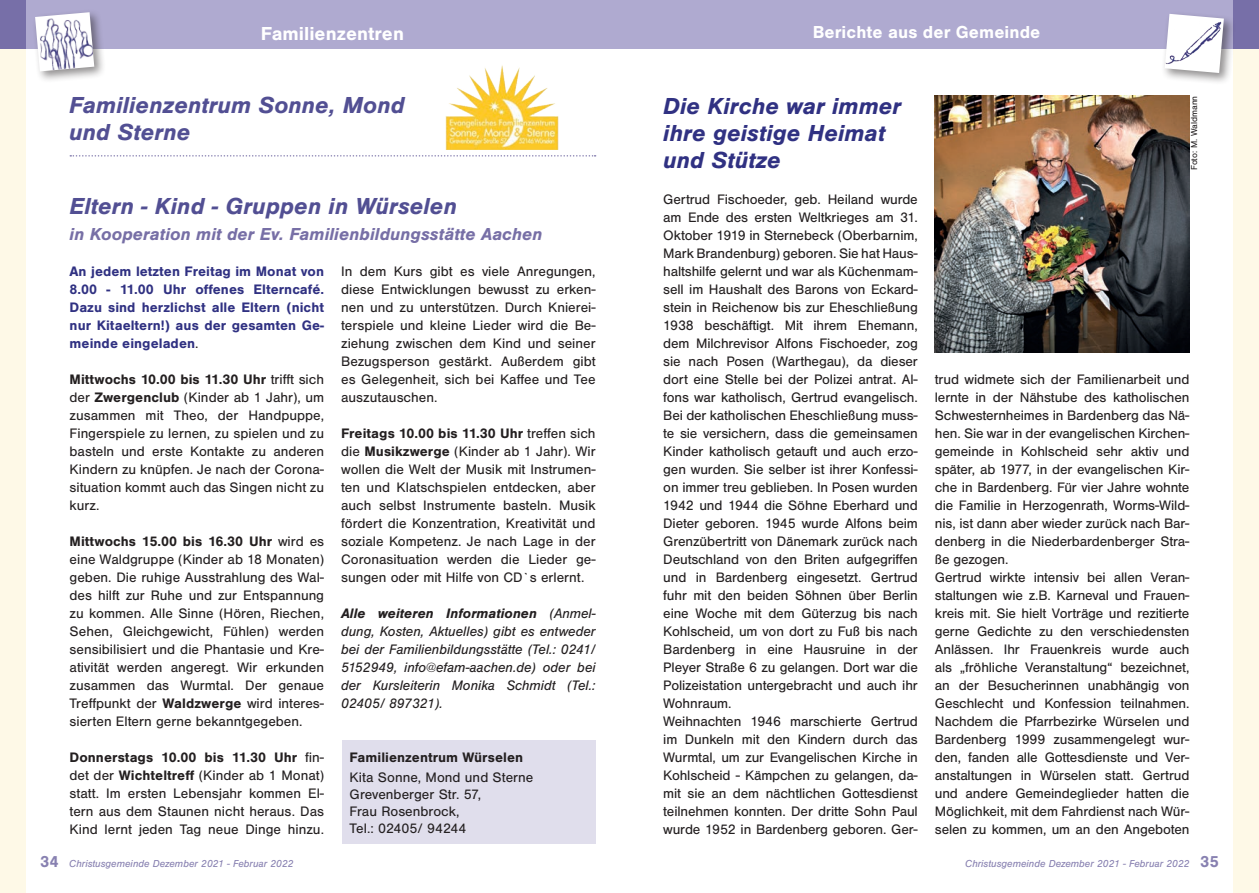
<style>
.page{position:relative;width:1259px;height:893px;background:#fff}
.page>*{position:absolute;margin:0;border:0;box-sizing:border-box;transform-origin:0 0}
.t1{font:italic 700 24px/27px "Sans";color:#524f93}
.t2{font:italic 700 24px/27px "Sans";color:#303182}
.t3{font:700 19.5px "Sans";color:#fff}
.t4{font:italic 700 18px "Sans";color:#776fa6}
.t5{font:700 18px "Sans";letter-spacing:.005em;color:#fff}
.t6{font:14.25px/18px "Sans";letter-spacing:-.01em;color:#231f20;text-align:justify}
.t7{font:italic 14.25px/18px "Sans";color:#231f20;text-align:justify}
.t8{font:700 14.25px/18px "Sans";letter-spacing:.005em;color:#303182;text-align:justify}
.t9{font:700 14.25px "Sans";color:#231f20}
.t10{font:italic 10.5px "Sans";color:#8881b1}
.t11{font:9px "Sans";color:#231f20}
.s1{font-weight:400;color:#231f20}
.s2{font-weight:700}
.s3{font-weight:700;font-style:normal;font-size:16.5px}
</style>
<div class="page">
<div style="left:1233px;top:0;width:26px;height:893px;background:#fef9e7"></div>
<div style="left:0;top:0;width:25px;height:893px;background:#fef9e7"></div>
<div style="left:0;top:0;width:629px;height:49px;background:#afaad0"></div>
<div style="left:629px;top:0;width:630px;height:49px;background:#afaad0"></div>
<div style="left:1233px;top:0;width:26px;height:49px;background:#776fa8"></div>
<div style="left:0;top:0;width:25px;height:49px;background:#776fa8"></div>
<img style="left:935px;top:96px;width:254px;height:257px">
<div style="left:1161px;top:10px;width:74px;height:75px;background:#231f20;opacity:.5"></div>
<svg style="left:1164px;top:71px;width:60px;height:2px"></svg>
<img style="left:1164px;top:14px;width:60px;height:57px">
<div style="left:342px;top:740px;width:254px;height:104px;background:#e0deec"></div>
<img style="left:445px;top:65px;width:114px;height:85px">
<svg style="left:70px;top:155px;width:525px;height:2px"></svg>
<div style="left:32px;top:9px;width:74px;height:74px;background:#231f20;opacity:.5"></div>
<img style="left:35px;top:12px;width:59px;height:59px">
<h2 class="t3" style="left:261px;top:22px;width:145px">Familienzentren</h2>
<h1 class="t1" style="left:69px;top:92px;width:337px">Familienzentrum Sonne, Mond und Sterne</h1>
<h1 class="t1" style="left:70px;top:193px;width:389px">Eltern - Kind - Gruppen in Würselen</h1>
<p class="t4" style="left:70px;top:223px;width:474px">in Kooperation mit der Ev. Familienbildungsstätte Aachen</p>
<p class="t8" style="left:70px;top:262px;width:256px">An jedem letzten Freitag im Monat von 8.00 - 11.00 Uhr offenes Elterncafé.<br>Dazu sind herzlichst alle Eltern (nicht nur Kitaeltern!) aus der gesamten Ge&shy;meinde eingeladen<span class="s1">.</span></p>
<p class="t6" style="left:70px;top:370px;width:256px"><span class="s2">Mittwochs 10.00 bis 11.30 Uhr</span> trifft sich der <span class="s2">Zwergenclub</span> (Kinder ab 1 Jahr), um zusammen mit Theo, der Handpuppe, Fingerspiele zu lernen, zu spielen und zu basteln und erste Kontakte zu anderen Kindern zu knüpfen. Je nach der Corona&shy;situation kommt auch das Singen nicht zu kurz.</p>
<p class="t6" style="left:70px;top:532px;width:256px"><span class="s2">Mittwochs 15.00 bis 16.30 Uhr</span> wird es eine Waldgruppe (Kinder ab 18 Monaten) geben. Die ruhige Ausstrahlung des Wal&shy;des hilft zur Ruhe und zur Entspannung zu kommen. Alle Sinne (Hören, Riechen, Sehen, Gleichgewicht, Fühlen) werden sensibilisiert und die Phantasie und Kre&shy;ativität werden angeregt. Wir erkunden zusammen das Wurmtal. Der genaue Treffpunkt der <span class="s2">Waldzwerge</span> wird interes&shy;sierten Eltern gerne bekanntgegeben.</p>
<p class="t6" style="left:70px;top:748px;width:256px"><span class="s2">Donnerstags 10.00 bis 11.30 Uhr</span> fin&shy;det der <span class="s2">Wichteltreff</span> (Kinder ab 1 Monat) statt. Im ersten Lebensjahr kommen El&shy;tern aus dem Staunen nicht heraus. Das Kind lernt jeden Tag neue Dinge hinzu.</p>
<p class="t6" style="left:341px;top:262px;width:256px">In dem Kurs gibt es viele Anregungen, diese Entwicklungen bewusst zu erken&shy;nen und zu unterstützen. Durch Knierei&shy;terspiele und kleine Lieder wird die Be&shy;ziehung zwischen dem Kind und seiner Bezugsperson gestärkt. Außerdem gibt es Gelegenheit, sich bei Kaffee und Tee auszutauschen.</p>
<p class="t6" style="left:341px;top:424px;width:256px"><span class="s2">Freitags 10.00 bis 11.30 Uhr</span> treffen sich die <span class="s2">Musikzwerge</span> (Kinder ab 1 Jahr). Wir wollen die Welt der Musik mit Instrumen&shy;ten und Klatschspielen entdecken, aber auch selbst Instrumente basteln. Musik fördert die Konzentration, Kreativität und soziale Kompetenz. Je nach Lage in der Coronasituation werden die Lieder ge&shy;sungen oder mit Hilfe von CD`s erlernt.</p>
<p class="t7" style="left:341px;top:604px;width:256px"><span class="s2">Alle weiteren Informationen</span> (Anmel&shy;dung, Kosten, Aktuelles) gibt es entweder bei der Familienbildungsstätte (Tel.: 0241/ 5152949, info@efam-aachen.de) oder bei der Kursleiterin Monika Schmidt (Tel.:<br>02405/ 897321).</p>
<p class="t9" style="left:350px;top:749px;width:175px">Familienzentrum Würselen</p>
<p class="t6" style="left:350px;top:768px;width:185px;line-height:17.2px;text-align:left">Kita Sonne, Mond und Sterne<br>Grevenberger Str. 57,<br>Frau Rosenbrock,<br>Tel.: 02405/ 94244</p>
<p class="t5" style="left:813px;top:22px;width:229px">Berichte aus der Gemeinde</p>
<h1 class="t2" style="left:663px;top:92px;width:240px">Die Kirche war immer ihre geistige Heimat und Stütze</h1>
<p class="t11" style="left:1189px;top:170px;width:76px;rotate:-90deg">Foto: M. Waldmann</p>
<p class="t6" style="left:663px;top:190px;width:256px;text-align:left">Gertrud Fischoeder, geb. Heiland wurde am Ende des ersten Weltkrieges am 31.<br>Oktober 1919 in Sternebeck (Oberbarnim, Mark Brandenburg) geboren. Sie hat Haus&shy;haltshilfe gelernt und war als Küchenmam&shy;sell im Haushalt des Barons von Eckard&shy;stein in Reichenow bis zur Eheschließung 1938 beschäftigt. Mit ihrem Ehemann, dem Milchrevisor Alfons Fischoeder, zog sie nach Posen (Warthegau), da dieser dort eine Stelle bei der Polizei antrat. Al&shy;fons war katholisch, Gertrud evangelisch.<br>Bei der katholischen Eheschließung muss&shy;te sie versichern, dass die gemeinsamen Kinder katholisch getauft und auch erzo&shy;gen wurden. Sie selber ist ihrer Konfessi&shy;on immer treu geblieben. In Posen wurden 1942 und 1944 die Söhne Eberhard und Dieter geboren. 1945 wurde Alfons beim Grenzübertritt von Dänemark zurück nach Deutschland von den Briten aufgegriffen und in Bardenberg eingesetzt. Gertrud fuhr mit den beiden Söhnen über Berlin eine Woche mit dem Güterzug bis nach Kohlscheid, um von dort zu Fuß bis nach Bardenberg in eine Hausruine in der Pleyer Straße 6 zu gelangen. Dort war die Polizeistation untergebracht und auch ihr Wohnraum.<br>Weihnachten 1946 marschierte Gertrud im Dunkeln mit den Kindern durch das Wurmtal, um zur Evangelischen Kirche in Kohlscheid - Kämpchen zu gelangen, da&shy;mit sie an dem nächtlichen Gottesdienst teilnehmen konnten. Der dritte Sohn Paul wurde 1952 in Bardenberg geboren. Ger-</p>
<p class="t6" style="left:935px;top:370px;width:256px;text-align:left">trud widmete sich der Familienarbeit und lernte in der Nähstube des katholischen Schwesternheimes in Bardenberg das Nä&shy;hen. Sie war in der evangelischen Kirchen&shy;gemeinde in Kohlscheid sehr aktiv und später, ab 1977, in der evangelischen Kir&shy;che in Bardenberg. Für vier Jahre wohnte die Familie in Herzogenrath, Worms-Wild&shy;nis, ist dann aber wieder zurück nach Bar&shy;denberg in die Niederbardenberger Stra&shy;ße gezogen.<br>Gertrud wirkte intensiv bei allen Veran&shy;staltungen wie z.B. Karneval und Frauen&shy;kreis mit. Sie hielt Vorträge und rezitierte gerne Gedichte zu den verschiedensten Anlässen. Ihr Frauenkreis wurde auch als „fröhliche Veranstaltung“ bezeichnet, an der Besucherinnen unabhängig von Geschlecht und Konfession teilnahmen.<br>Nachdem die Pfarrbezirke Würselen und Bardenberg 1999 zusammengelegt wur&shy;den, fanden alle Gottesdienste und Ver&shy;anstaltungen in Würselen statt. Gertrud und andere Gemeindeglieder hatten die Möglichkeit, mit dem Fahrdienst nach Wür&shy;selen zu kommen, um an den Angeboten</p>
<p class="t10" style="left:40px;top:857px;width:255px"><span class="s3">34</span> Christusgemeinde Dezember 2021 - Februar 2022</p>
<p class="t10" style="left:965px;top:857px;width:255px">Christusgemeinde Dezember 2021 - Februar 2022 <span class="s3">35</span></p>
</div>
